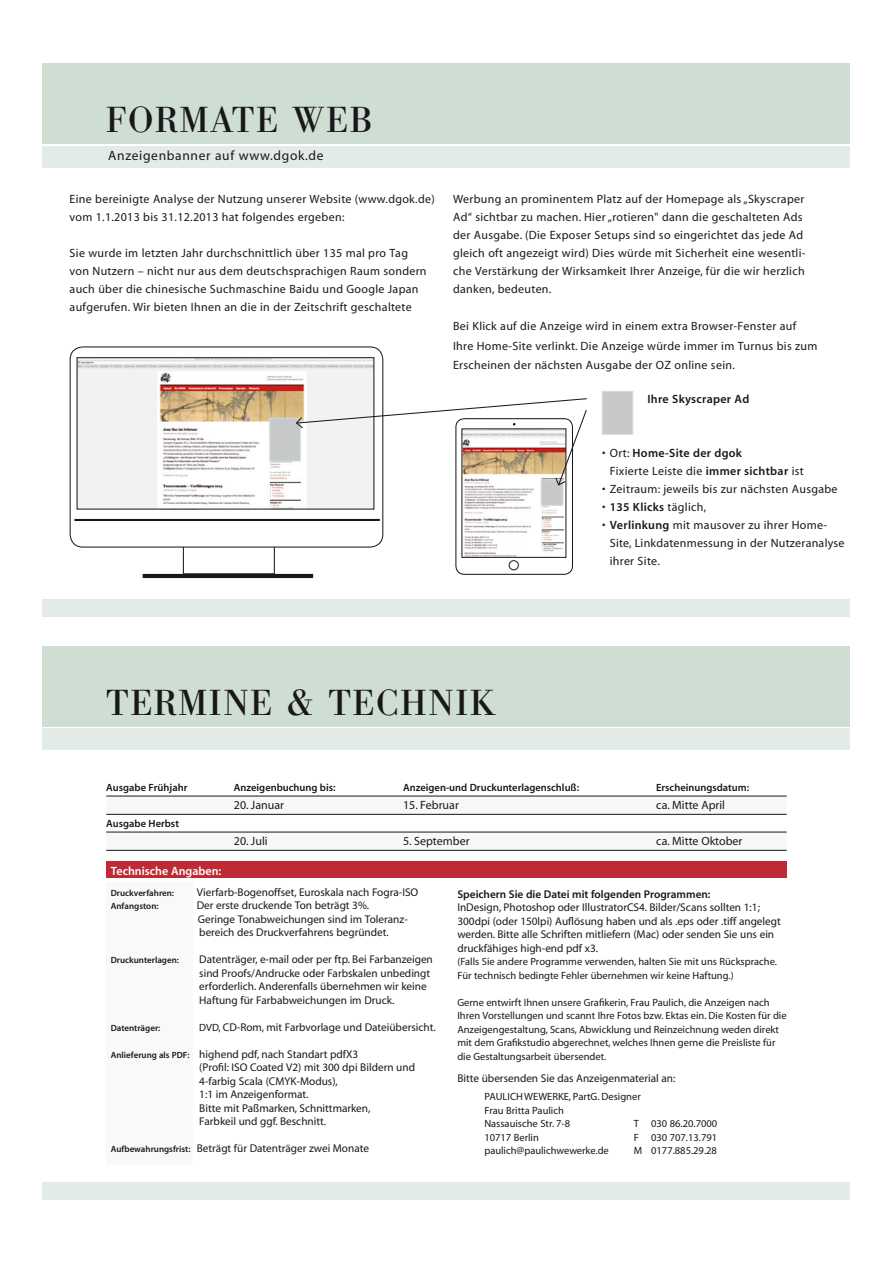
<style>
.page{position:relative;width:893px;height:1263px;background:#fff}
.page>*{position:absolute;margin:0;border:0;box-sizing:border-box;transform-origin:0 0}
.t1{font:36px "AT Our Bodoni";letter-spacing:.05em;color:#1a171b}
.t2{font:13.5px "Myriad MM 400 600";letter-spacing:.05em;color:#1a171b}
.t3{font:12px/18px "Myriad MM 400 600";letter-spacing:.025em;color:#1a171b}
.t4{font:12px "Myriad MM 400 600";color:#1a171b}
.t5{font:12px "Myriad MM 565 600";letter-spacing:.035em;color:#1a171b}
.t6{font:12px "Myriad MM 565 600";color:#fff}
.t7{font:11.25px/13.5px "Myriad MM 400 600";color:#1a171b}
.t8{font:11.25px "Myriad MM 565 600";color:#1a171b}
.t9{font:10.5px/13.5px "Myriad MM 400 600";color:#1a171b}
.t10{font:10.5px "Myriad MM 565 600";color:#1a171b}
.t11{font:9px "Myriad MM 565 600";color:#1a171b}
.s1{font-family:"Myriad MM 400 600"}
.s2{font-family:"Myriad MM 565 600"}
.s3{color:#fff}
.s4{font-size:10.5px}
.s5{font-family:"Myriad MM 565 600";font-size:9px}
</style>
<div class="page">
<div style="left:183px;top:526px;width:92px;height:48px;border:1px solid #1a171b"></div>
<div style="left:143px;top:574px;width:170px;height:4px;border:2px solid #1a171b"></div>
<svg style="left:70px;top:346px;width:313px;height:202px"></svg>
<hr style="left:74px;top:519px;width:306px;height:2px;background:#1a171b">
<div style="left:43px;top:146px;width:807px;height:21px;background:#e2ebe5"></div>
<div style="left:43px;top:600px;width:807px;height:17px;background:#e2ebe5"></div>
<div style="left:43px;top:64px;width:807px;height:80px;background:#ceded3"></div>
<img style="left:79px;top:359px;width:293px;height:149px">
<div style="left:77px;top:357px;width:297px;height:153px;border:1px solid #1a171b"></div>
<div style="left:270px;top:418px;width:30px;height:43px;background:#c7c8c9;border:1px solid #ceded3"></div>
<div style="left:602px;top:391px;width:31px;height:43px;background:#c7c8c9;border:1px solid #ceded3"></div>
<svg style="left:295px;top:398px;width:292px;height:177px"></svg>
<div style="left:42px;top:1182px;width:808px;height:17px;background:#e2ebe5"></div>
<div style="left:106px;top:861px;width:681px;height:17px;background:#be2b34"></div>
<div style="left:106px;top:882px;width:87px;height:283px;background:#f8faf9"></div>
<div style="left:106px;top:833px;width:681px;height:18px;background:#f6f9f7"></div>
<hr style="left:106px;top:832px;width:681px;height:1px;background:#1a171b">
<hr style="left:106px;top:850px;width:681px;height:1px;background:#1a171b">
<div style="left:106px;top:797px;width:681px;height:18px;background:#f6f9f7"></div>
<hr style="left:106px;top:796px;width:681px;height:1px;background:#1a171b">
<hr style="left:106px;top:814px;width:681px;height:1px;background:#1a171b">
<div style="left:42px;top:646px;width:808px;height:80px;background:#ceded3"></div>
<div style="left:42px;top:729px;width:808px;height:21px;background:#e2ebe5"></div>
<h1 class="t1" style="left:106px;top:99px;width:268px">FORMATE WEB</h1>
<p class="t2" style="left:108px;top:149px;width:217px">Anzeigenbanner auf www.dgok.de</p>
<p class="t3" style="left:70px;top:190px;width:367px">Eine bereinigte Analyse der Nutzung unserer Website (www.dgok.de) vom 1.1.2013 bis 31.12.2013 hat folgendes ergeben:</p>
<p class="t3" style="left:70px;top:244px;width:358px">Sie wurde im letzten Jahr durchschnittlich über 135 mal pro Tag von Nutzern – nicht nur aus dem deutschsprachigen Raum sondern auch über die chinesische Suchmaschine Baidu und Google Japan aufgerufen. Wir bieten Ihnen an die in der Zeitschrift geschaltete</p>
<p class="t3" style="left:453px;top:190px;width:354px">Werbung an prominentem Platz auf der Homepage als „Skyscraper Ad“ sichtbar zu machen. Hier „rotieren" dann die geschalteten Ads der Ausgabe. (Die Exposer Setups sind so eingerichtet das jede Ad gleich oft angezeigt wird) Dies würde mit Sicherheit eine wesentli&shy;che Verstärkung der Wirksamkeit Ihrer Anzeige, für die wir herzlich danken, bedeuten.</p>
<p class="t3" style="left:453px;top:317px;width:366px;line-height:19.5px">Bei Klick auf die Anzeige wird in einem extra Browser-Fenster auf<br>Ihre Home-Site verlinkt. Die Anzeige würde immer im Turnus bis zum<br>Erscheinen der nächsten Ausgabe der OZ online sein.</p>
<p class="t5" style="left:647px;top:394px;width:103px">Ihre Skyscraper Ad</p>
<p class="t5" style="left:602px;top:448px;width:141px"><span class="s1">• Ort:</span> Home-Site der dgok</p>
<p class="t3" style="left:610px;top:463px;width:196px">Fixierte Leiste die <span class="s2">immer sichtbar</span> ist</p>
<p class="t3" style="left:602px;top:481px;width:237px">• Zeitraum: jeweils bis zur nächsten Ausgabe</p>
<p class="t3" style="left:602px;top:499px;width:106px">• <span class="s2">135 Klicks</span> täglich,</p>
<p class="t3" style="left:610px;top:517px;width:236px;text-indent:-8px">• <span class="s2">Verlinkung</span> mit mausover zu ihrer Home-<br>Site, Linkdatenmessung in der Nutzeranalyse ihrer Site.</p>
<h1 class="t1" style="left:106px;top:681px;width:389px">TERMINE &amp; TECHNIK</h1>
<p class="t10" style="left:106px;top:782px;width:83px">Ausgabe Frühjahr</p>
<p class="t10" style="left:234px;top:782px;width:103px">Anzeigenbuchung bis:</p>
<p class="t10" style="left:403px;top:782px;width:177px">Anzeigen-und Druckunterlagenschluß:</p>
<p class="t10" style="left:656px;top:782px;width:101px">Erscheinungsdatum:<span class="s3">n</span></p>
<p class="t4" style="left:234px;top:799px;width:52px">20. Januar</p>
<p class="t4" style="left:403px;top:799px;width:57px">15. Februar</p>
<p class="t4" style="left:656px;top:799px;width:70px">ca. Mitte April</p>
<p class="t10" style="left:106px;top:818px;width:74px">Ausgabe Herbst</p>
<p class="t3" style="left:234px;top:832px;width:35px">20. Juli</p>
<p class="t4" style="left:403px;top:835px;width:68px">5. September</p>
<p class="t4" style="left:656px;top:835px;width:88px">ca. Mitte Oktober</p>
<p class="t6" style="left:111px;top:865px;width:112px">Technische Angaben:</p>
<p class="t11" style="left:111px;top:888px;width:65px">Druckverfahren:</p>
<p class="t7" style="left:197px;top:885px;width:223px">Vierfarb-Bogenoffset, Euroskala nach Fogra-ISO</p>
<p class="t11" style="left:111px;top:902px;width:49px">Anfangston:</p>
<p class="t7" style="left:197px;top:899px;width:213px">Der erste druckende Ton beträgt 3%.<br>Geringe Tonabweichungen sind im Toleranz&shy;bereich des Druckverfahrens begründet.</p>
<p class="t11" style="left:111px;top:956px;width:69px">Druckunterlagen:</p>
<p class="t7" style="left:199px;top:953px;width:235px">Datenträger, e-mail oder per ftp. Bei Farbanzeigen sind Proofs/Andrucke oder Farbskalen unbedingt erforderlich. Anderenfalls übernehmen wir keine Haftung für Farbabweichungen im Druck.</p>
<p class="t11" style="left:111px;top:1023px;width:51px">Datenträger:</p>
<p class="t7" style="left:199px;top:1020px;width:238px"><span class="s4">DVD,</span> CD-Rom, mit Farbvorlage und Dateiübersicht.</p>
<p class="t7" style="left:199px;top:1047px;width:217px;text-indent:-88px"><span class="s5">Anlieferung als PDF:</span> highend pdf, nach Standart pdfX3<br>(Profil: ISO Coated V2) mit 300 dpi Bildern und 4-farbig Scala (CMYK-Modus),<br>1:1 im Anzeigenformat.<br>Bitte mit Paßmarken, Schnittmarken,<br>Farbkeil und ggf. Beschnitt.</p>
<p class="t7" style="left:111px;top:1142px;width:260px"><span class="s5">Aufbewahrungsfrist:</span> Beträgt für Datenträger zwei Monate</p>
<p class="t8" style="left:457px;top:888px;width:254px">Speichern Sie die Datei mit folgenden Programmen:</p>
<p class="t7" style="left:457px;top:901px;width:325px">InDesign, Photoshop oder IllustratorCS4. Bilder/Scans sollten 1:1; 300dpi (oder 150lpi) Auflösung haben und als .eps oder .tiff angelegt werden. Bitte alle Schriften mitliefern (Mac) oder senden Sie uns ein druckfähiges high-end pdf x3.</p>
<p class="t9" style="left:457px;top:955px;width:321px">(Falls Sie andere Programme verwenden, halten Sie mit uns Rücksprache.<br>Für technisch bedingte Fehler übernehmen wir keine Haftung.)</p>
<p class="t9" style="left:457px;top:996px;width:331px">Gerne entwirft Ihnen unsere Grafikerin, Frau Paulich, die Anzeigen nach Ihren Vorstellungen und scannt Ihre Fotos bzw. Ektas ein. Die Kosten für die Anzeigengestaltung, Scans, Abwicklung und Reinzeichn ung weden direkt mit dem Grafikstudio abgerechnet, welches Ihnen gerne die Preisliste für die Gestaltungsarbeit übersendet.</p>
<p class="t7" style="left:457px;top:1072px;width:220px">Bitte übersenden Sie das Anzeigenmaterial an:</p>
<p class="t9" style="left:484px;top:1090px;width:158px">PAULICH WEWERKE, PartG. Designer<br>Frau Britta Paulich<br>Nassauische Str. 7-8</p>
<p class="t9" style="left:634px;top:1117px;width:85px">T 030 86.20.7000</p>
<p class="t9" style="left:484px;top:1131px;width:56px">10717 Berlin</p>
<p class="t9" style="left:634px;top:1131px;width:85px">F 030 707.13.791</p>
<p class="t9" style="left:484px;top:1144px;width:126px">paulich@paulichwewerke.de</p>
<p class="t9" style="left:634px;top:1144px;width:85px">M 0177.885.29.28</p>
</div>
